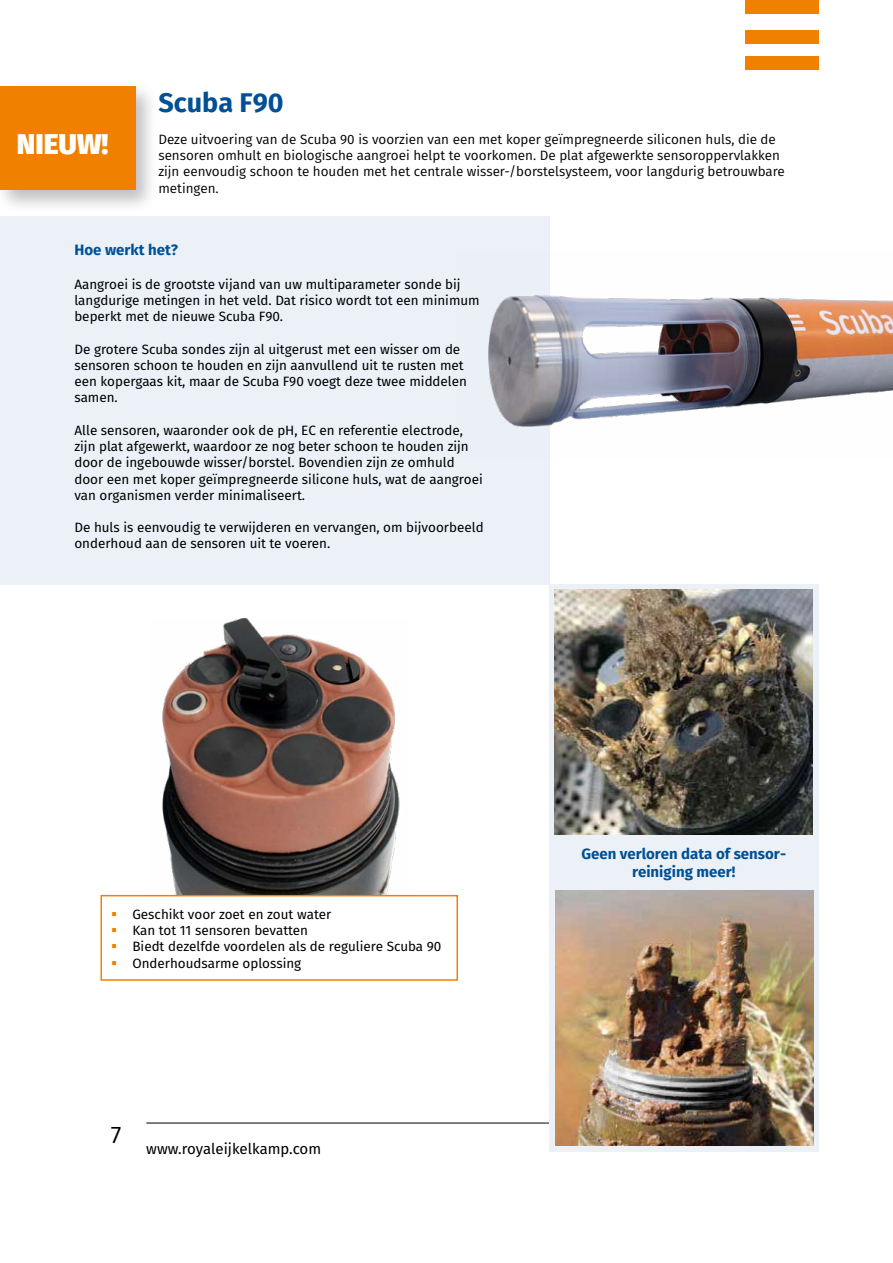
<style>
.page{position:relative;width:893px;height:1263px;background:#fff}
.page>*{position:absolute;margin:0;border:0;box-sizing:border-box;transform-origin:0 0}
.t1{font:800 28.5px "Fira Sans";color:#fff}
.t2{font:700 27px "Fira Sans";color:#005095}
.t3{font:24px "Fira Sans";color:#000}
.t4{font:700 15px/18px "Fira Sans";color:#005095;text-align:center}
.t5{font:15px "Fira Sans";color:#000}
.t6{font:13.5px/16.2px "Fira Sans";color:#000}
.t7{font:13.5px/16.2px "Fira Sans";color:#000}
</style>
<div class="page">
<hr style="left:146px;top:1123px;width:673px;height:1px;background:#000">
<div style="left:745px;top:57px;width:74px;height:13px;background:#f08100"></div>
<div style="left:745px;top:30px;width:74px;height:13px;background:#f08100"></div>
<div style="left:745px;top:0;width:74px;height:13px;background:#f08100"></div>
<div style="left:0;top:216px;width:549px;height:369px;background:#ebf1f7"></div>
<img style="left:151px;top:618px;width:257px;height:277px">
<div style="left:0;top:82px;width:158px;height:132px;background:#000;opacity:.25"></div>
<div style="left:0;top:86px;width:135px;height:104px;background:#f08100"></div>
<div style="left:549px;top:585px;width:270px;height:567px;background:#ebf1f7"></div>
<img style="left:555px;top:890px;width:258px;height:255px">
<img style="left:554px;top:589px;width:258px;height:246px">
<div style="left:101px;top:895px;width:357px;height:86px;border:2px solid #f08100"></div>
<img style="left:488px;top:251px;width:405px;height:207px">
<h1 class="t1" style="left:17px;top:118px;width:93px">NIEUW!</h1>
<h2 class="t2" style="left:158px;top:83px;width:127px">Scuba F90</h2>
<p class="t7" style="left:158px;top:131px;width:628px">Deze uitvoering van de Scuba 90 is voorzien van een met koper geïmpregneerde siliconen huls, die de sensoren omhult en biologische aangroei helpt te voorkomen. De plat afgewerkte sensoroppervlakken zijn eenvoudig schoon te houden met het centrale wisser-/borstelsysteem, voor langdurig betrouwbare metingen.</p>
<p class="t4" style="left:74px;top:241px;width:105px">Hoe werkt het?</p>
<p class="t6" style="left:74px;top:276px;width:407px">Aangroei is de grootste vijand van uw multiparameter sonde bij langdurige metingen in het veld. Dat risico wordt tot een minimum beperkt met de nieuwe Scuba F90.</p>
<p class="t6" style="left:74px;top:341px;width:394px">De grotere Scuba sondes zijn al uitgerust met een wisser om de sensoren schoon te houden en zijn aanvullend uit te rusten met een kopergaas kit, maar de Scuba F90 voegt deze twee middelen samen.</p>
<p class="t6" style="left:74px;top:422px;width:410px">Alle sensoren, waaronder ook de pH, EC en referentie electrode, zijn plat afgewerkt, waardoor ze nog beter schoon te houden zijn door de ingebouwde wisser/borstel. Bovendien zijn ze omhuld door een met koper geïmpregneerde silicone huls, wat de aangroei van organismen verder minimaliseert.</p>
<p class="t6" style="left:74px;top:519px;width:411px">De huls is eenvoudig te verwijderen en vervangen, om bijvoorbeeld onderhoud aan de sensoren uit te voeren.</p>
<p class="t6" style="left:132px;top:906px;width:311px">Geschikt voor zoet en zout water<br>Kan tot 11 sensoren bevatten<br>Biedt dezelfde voordelen als de reguliere Scuba 90<br>Onderhoudsarme oplossing</p>
<h3 class="t3" style="left:111px;top:1117px;width:12px">7</h3>
<p class="t5" style="left:146px;top:1138px;width:176px">www.royaleijkelkamp.com</p>
<p class="t4" style="left:581px;top:845px;width:206px">Geen verloren data of sensor&shy;reiniging meer!</p>
</div>
